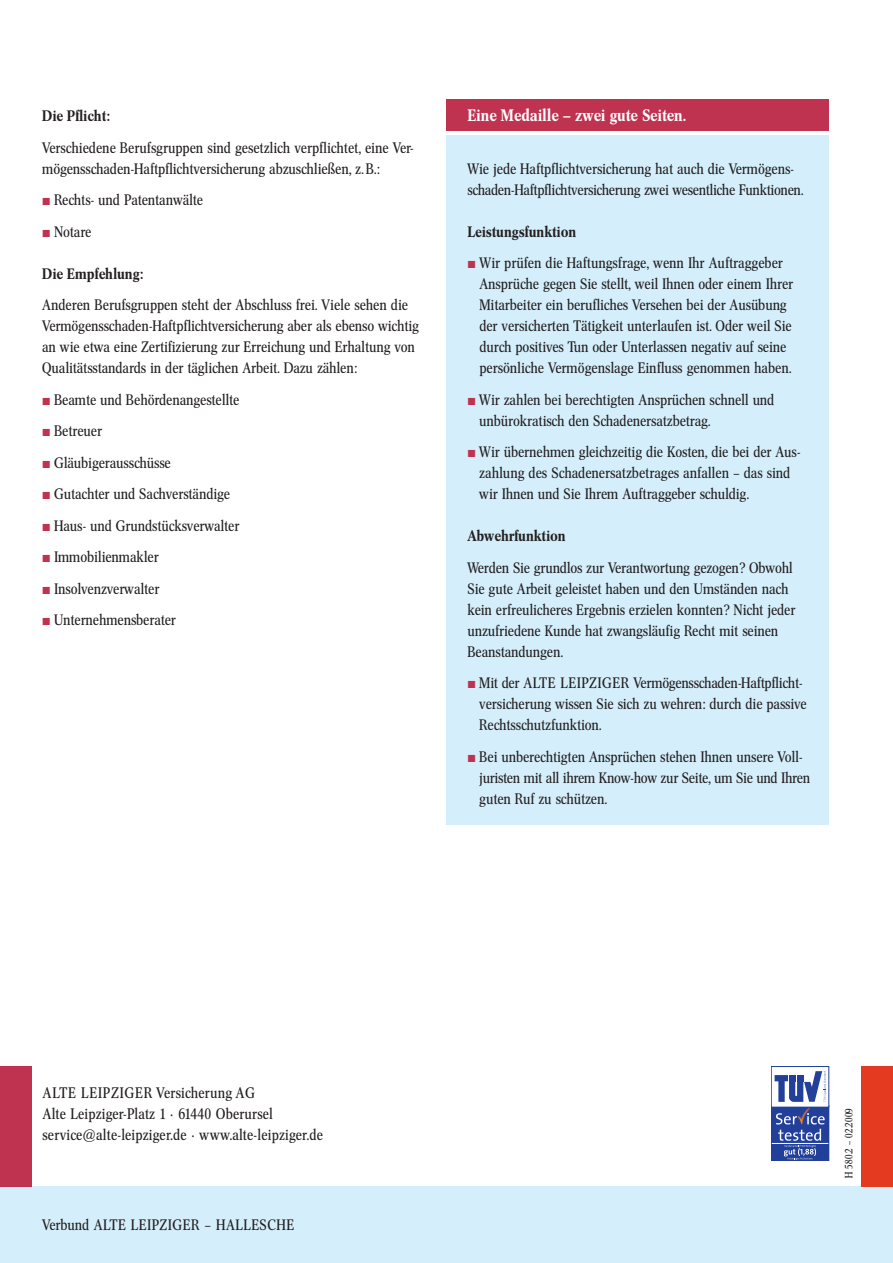
<style>
.page{position:relative;width:893px;height:1263px;background:#fff}
.page>*{position:absolute;margin:0;border:0;box-sizing:border-box;transform-origin:0 0}
.t1{font:16.5px "Cnn Med";letter-spacing:.01em;color:#fff}
.t2{font:15px/21px "Cnn Reg";letter-spacing:.01em;color:#231f20}
.t3{font:15px/21px "Concorde Nova BQ";letter-spacing:.01em;color:#231f20}
.t4{font:15px "Cnn Med";letter-spacing:.01em;color:#231f20}
.t5{font:10.5px "Cnn Reg";letter-spacing:.01em;color:#231f20}
.s1{color:#bf3351}
</style>
<div class="page">
<div style="left:0;top:1186px;width:893px;height:77px;background:#d4effb"></div>
<div style="left:0;top:1066px;width:32px;height:120px;background:#bf3351"></div>
<div style="left:861px;top:1066px;width:32px;height:120px;background:#e43b20"></div>
<div style="left:446px;top:136px;width:383px;height:689px;background:#d4effb"></div>
<div style="left:446px;top:99px;width:383px;height:32px;background:#bf3351"></div>
<div style="left:771px;top:1105px;width:58px;height:56px;background:#223f99"></div>
<div style="left:771px;top:1066px;width:58px;height:41px;border:1px solid #223f99"></div>
<img style="left:804px;top:1107px;width:6px;height:6px">
<svg style="left:771px;top:1113px;width:58px;height:47px"></svg>
<svg style="left:775px;top:1071px;width:51px;height:31px"></svg>
<p class="t4" style="left:43px;top:107px;width:69px">Die Pflicht:</p>
<p class="t2" style="left:43px;top:137px;width:373px">Verschiedene Berufsgruppen sind gesetzlich verpflichtet, eine Ver&shy;mögensschaden-Haftpflichtversicherung abzuschließen, z. B.:</p>
<p class="t2" style="left:43px;top:190px;width:162px"><span class="s1">■</span> Rechts- und Patentanwälte</p>
<p class="t2" style="left:43px;top:221px;width:51px"><span class="s1">■</span> Notare</p>
<p class="t4" style="left:43px;top:265px;width:102px">Die Empfehlung:</p>
<p class="t2" style="left:43px;top:295px;width:378px">Anderen Berufsgruppen steht der Abschluss frei. Viele sehen die Vermögensschaden-Haftpflichtversicherung aber als ebenso wichtig an wie etwa eine Zertifizierung zur Erreichung und Erhaltung von Qualitätsstandards in der täglichen Arbeit. Dazu zählen:</p>
<p class="t2" style="left:43px;top:389px;width:199px"><span class="s1">■</span> Beamte und Behördenangestellte</p>
<p class="t2" style="left:43px;top:421px;width:61px"><span class="s1">■</span> Betreuer</p>
<p class="t2" style="left:43px;top:452px;width:130px"><span class="s1">■</span> Gläubigerausschüsse</p>
<p class="t2" style="left:43px;top:484px;width:189px"><span class="s1">■</span> Gutachter und Sachverständige</p>
<p class="t2" style="left:43px;top:515px;width:199px"><span class="s1">■</span> Haus- und Grundstücksverwalter</p>
<p class="t2" style="left:43px;top:547px;width:118px"><span class="s1">■</span> Immobilienmakler</p>
<p class="t2" style="left:43px;top:578px;width:118px"><span class="s1">■</span> Insolvenzverwalter</p>
<p class="t2" style="left:43px;top:610px;width:135px"><span class="s1">■</span> Unternehmensberater</p>
<p class="t1" style="left:468px;top:106px;width:220px">Eine Medaille – zwei gute Seiten.</p>
<p class="t2" style="left:468px;top:158px;width:337px">Wie jede Haftpflichtversicherung hat auch die Vermögens&shy;schaden-Haftpflichtversicherung zwei wesentliche Funktionen.</p>
<p class="t4" style="left:468px;top:223px;width:110px">Leistungsfunktion</p>
<p class="t2" style="left:480px;top:253px;width:315px;text-indent:-12px"><span class="s1">■</span> Wir prüfen die Haftungsfrage, wenn Ihr Auftraggeber Ansprüche gegen Sie stellt, weil Ihnen oder einem Ihrer Mitarbeiter ein berufliches Versehen bei der Ausübung der versicherten Tätigkeit unterlaufen ist. Oder weil Sie durch positives Tun oder Unterlassen negativ auf seine persönliche Vermögenslage Einfluss genommen haben.</p>
<p class="t2" style="left:480px;top:389px;width:296px;text-indent:-12px"><span class="s1">■</span> Wir zahlen bei berechtigten Ansprüchen schnell und unbürokratisch den Schadenersatzbetrag.</p>
<p class="t2" style="left:480px;top:442px;width:323px;text-indent:-12px"><span class="s1">■</span> Wir übernehmen gleichzeitig die Kosten, die bei der Aus&shy;zahlung des Schadenersatzbetrages anfallen – das sind wir Ihnen und Sie Ihrem Auftraggeber schuldig.</p>
<p class="t4" style="left:468px;top:527px;width:100px">Abwehrfunktion</p>
<p class="t2" style="left:468px;top:557px;width:329px">Werden Sie grundlos zur Verantwortung gezogen? Obwohl Sie gute Arbeit geleistet haben und den Umständen nach kein erfreulicheres Ergebnis erzielen konnten? Nicht jeder unzufriedene Kunde hat zwangsläufig Recht mit seinen Beanstandungen.</p>
<p class="t2" style="left:468px;top:673px;width:65px"><span class="s1">■</span> Mit der ALTE</p>
<p class="t2" style="left:561px;top:673px;width:8px">LEIP</p>
<p class="t2" style="left:590px;top:673px;width:17px">ZIGER</p>
<p class="t2" style="left:480px;top:673px;width:329px;text-indent:154px">Vermögensschaden-Haftpflicht&shy;versicherung wissen Sie sich zu wehren: durch die passive<br>Rechtsschutzfunktion.</p>
<p class="t2" style="left:480px;top:746px;width:332px;text-indent:-12px"><span class="s1">■</span> Bei unberechtigten Ansprüchen stehen Ihnen unsere Voll&shy;juristen mit all ihrem Know-how zur Seite, um Sie und Ihren guten Ruf zu schützen.</p>
<p class="t3" style="left:43px;top:1082px;width:282px">ALTE LEIPZIGER Versicherung AG<br>Alte Leipziger-Platz 1 · 61440 Oberursel service@alte-leipziger.de · www.alte-leipziger.de</p>
<p class="t2" style="left:43px;top:1215px;width:61px">Verbund ALTE</p>
<p class="t2" style="left:131px;top:1215px;width:8px">LEIP</p>
<p class="t2" style="left:160px;top:1215px;width:17px">ZIGER</p>
<p class="t2" style="left:205px;top:1215px;width:22px">– HALLESCHE</p>
<p class="t5" style="left:843px;top:1178px;width:71px;rotate:-90deg">H 580.2 – 02.2009</p>
</div>
